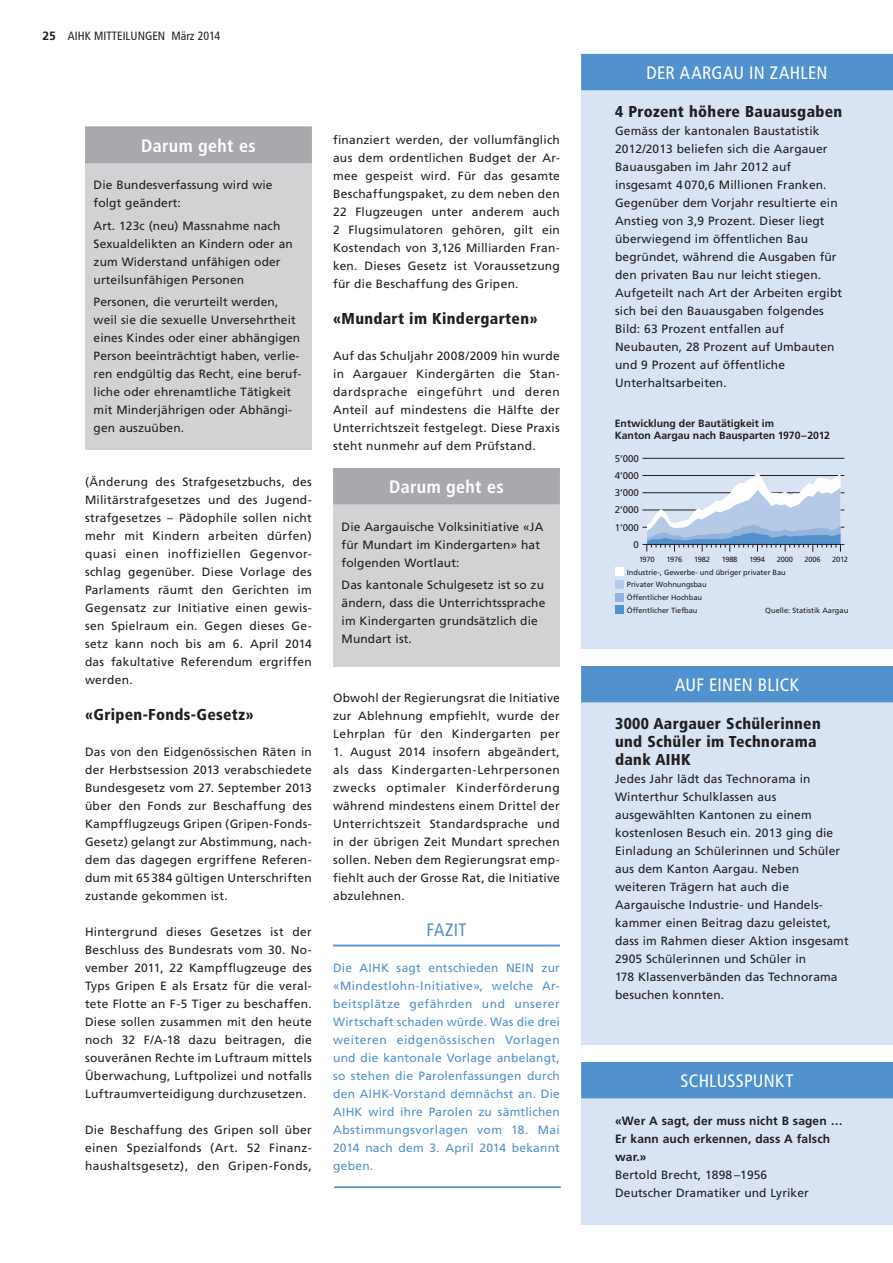
<style>
.page{position:relative;width:893px;height:1263px;background:#fff}
.page>*{position:absolute;margin:0;border:0;box-sizing:border-box;transform-origin:0 0}
.t1{font:condensed 18px "Frutiger";letter-spacing:.015em;color:#fff}
.t2{font:700 condensed 18px "Frutiger";letter-spacing:.02em;color:#fff}
.t3{font:condensed 18px "Frutiger";letter-spacing:.015em;color:#5191cd}
.t4{font:900 condensed 15.75px/18px "Frutiger";letter-spacing:.02em;color:#231f20}
.t5{font:12px/18px "Frutiger";letter-spacing:.01em;color:#231f20}
.t6{font:12px/18px "Frutiger";letter-spacing:.025em;color:#5191cd;text-align:justify}
.t7{font:700 12px/18px "Frutiger";letter-spacing:.01em;color:#231f20}
.t8{font:condensed 12px "Frutiger";color:#231f20}
.t9{font:700 10.5px/12.5px "Frutiger";color:#231f20}
.t10{font:9.75px/17.2px "Frutiger";letter-spacing:-.005em;color:#231f20;text-align:right}
.t11{font:7.5px/12.8px "Frutiger";letter-spacing:-.005em;color:#231f20}
.s1{font-family:"Frutiger LT";font-weight:700;font-stretch:normal}
</style>
<div class="page">
<div style="left:581px;top:54px;width:312px;height:594px;background:#d8e3f3"></div>
<div style="left:581px;top:54px;width:312px;height:36px;background:#5191cd"></div>
<div style="left:581px;top:666px;width:312px;height:378px;background:#d8e3f3"></div>
<div style="left:581px;top:666px;width:312px;height:36px;background:#5191cd"></div>
<hr style="left:642px;top:527px;width:202px;height:1px;background:#231f20">
<hr style="left:642px;top:475px;width:202px;height:1px;background:#231f20">
<hr style="left:642px;top:492px;width:202px;height:1px;background:#231f20">
<hr style="left:642px;top:510px;width:202px;height:1px;background:#231f20">
<hr style="left:642px;top:458px;width:202px;height:1px;background:#231f20">
<hr style="left:642px;top:544px;width:202px;height:1px;background:#231f20">
<svg style="left:646px;top:473px;width:195px;height:78px"></svg>
<div style="left:615px;top:567px;width:9px;height:9px;background:#fff"></div>
<div style="left:615px;top:580px;width:9px;height:8px;background:#b5cae7"></div>
<div style="left:615px;top:593px;width:9px;height:8px;background:#94b4de"></div>
<div style="left:615px;top:606px;width:9px;height:8px;background:#5191cd"></div>
<hr style="left:333px;top:945px;width:227px;height:1px;background:#5191cd">
<hr style="left:334px;top:1186px;width:227px;height:2px;background:#5191cd">
<div style="left:333px;top:468px;width:227px;height:198px;background:#d1d2d4"></div>
<div style="left:333px;top:468px;width:227px;height:36px;background:#a8a9ad"></div>
<div style="left:85px;top:127px;width:227px;height:323px;background:#d1d2d4"></div>
<div style="left:85px;top:127px;width:227px;height:36px;background:#a8a9ad"></div>
<div style="left:581px;top:1062px;width:312px;height:162px;background:#d8e3f3"></div>
<div style="left:581px;top:1062px;width:312px;height:36px;background:#5191cd"></div>
<p class="t8" style="left:43px;top:29px;width:179px"><span class="s1">25</span> AIHK MITTEILUNGEN März 2014</p>
<h1 class="t2" style="left:141px;top:135px;width:116px">Darum geht es</h1>
<p class="t5" style="left:94px;top:176px;width:181px">Die Bundesverfassung wird wie folgt geändert:</p>
<p class="t5" style="left:94px;top:217px;width:201px">Art. 123c (neu) Massnahme nach<br>Sexualdelikten an Kindern oder an zum Widerstand unfähigen oder urteilsunfähigen Personen</p>
<p class="t5" style="left:94px;top:293px;width:209px">Personen, die verurteilt werden, weil sie die sexuelle Unversehrtheit eines Kindes oder einer abhängigen Person beeinträchtigt haben, verlie&shy;ren endgültig das Recht, eine beruf&shy;liche oder ehrenamtliche Tätigkeit mit Minderjährigen oder Abhängi&shy;gen auszuüben.</p>
<p class="t5" style="left:85px;top:473px;width:228px;text-align:justify">(Änderung des Strafgesetzbuchs, des Militärstrafgesetzes und des Jugend&shy;strafgesetzes – Pädophile sollen nicht mehr mit Kindern arbeiten dürfen) quasi einen inoffiziellen Gegenvor&shy;schlag gegenüber. Diese Vorlage des Parlaments räumt den Gerichten im Gegensatz zur Initiative einen gewis&shy;sen Spielraum ein. Gegen dieses Ge&shy;setz kann noch bis am 6. April 2014 das fakultative Referendum ergriffen werden.</p>
<h2 class="t4" style="left:85px;top:705px;width:170px">«Gripen-Fonds-Gesetz»</h2>
<p class="t5" style="left:85px;top:743px;width:228px;text-align:justify">Das von den Eidgenössischen Räten in der Herbstsession 2013 verabschiedete Bundesgesetz vom 27. September 2013 über den Fonds zur Beschaffung des Kampfflugzeugs Gripen (Gripen-Fonds-Gesetz) gelangt zur Abstimmung, nach&shy;dem das dagegen ergriffene Referen&shy;dum mit 65 384 gültigen Unterschriften zustande gekommen ist.</p>
<p class="t5" style="left:85px;top:923px;width:228px;text-align:justify">Hintergrund dieses Gesetzes ist der Beschluss des Bundesrats vom 30. No&shy;vember 2011, 22 Kampfflugzeuge des Typs Gripen E als Ersatz für die veral&shy;tete Flotte an F-5 Tiger zu beschaffen.<br>Diese sollen zusammen mit den heute noch 32 F/A-18 dazu beitragen, die souveränen Rechte im Luftraum mittels Überwachung, Luftpolizei und notfalls Luftraumverteidigung durchzusetzen.</p>
<p class="t5" style="left:85px;top:1121px;width:228px;text-align:justify">Die Beschaffung des Gripen soll über einen Spezialfonds (Art. 52 Finanz&shy;haushaltsgesetz), den Gripen-Fonds,</p>
<p class="t5" style="left:333px;top:131px;width:228px;text-align:justify">finanziert werden, der vollumfänglich aus dem ordentlichen Budget der Ar&shy;mee gespeist wird. Für das gesamte Beschaffungspaket, zu dem neben den 22 Flugzeugen unter anderem auch 2 Flugsimulatoren gehören, gilt ein Kostendach von 3,126 Milliarden Fran&shy;ken. Dieses Gesetz ist Voraussetzung für die Beschaffung des Gripen.</p>
<h2 class="t4" style="left:333px;top:309px;width:206px">«Mundart im Kindergarten»</h2>
<p class="t5" style="left:333px;top:347px;width:228px;text-align:justify">Auf das Schuljahr 2008/2009 hin wurde in Aargauer Kindergärten die Stan&shy;dardsprache eingeführt und deren Anteil auf mindestens die Hälfte der Unterrichtszeit festgelegt. Diese Praxis steht nunmehr auf dem Prüfstand.</p>
<h1 class="t2" style="left:389px;top:476px;width:116px">Darum geht es</h1>
<p class="t5" style="left:342px;top:517px;width:203px">Die Aargauische Volksinitiative «JA für Mundart im Kindergarten» hat folgenden Wortlaut:</p>
<p class="t5" style="left:342px;top:576px;width:205px">Das kantonale Schulgesetz ist so zu ändern, dass die Unterrichtssprache im Kindergarten grundsätzlich die<br>Mundart ist.</p>
<p class="t5" style="left:333px;top:689px;width:228px;text-align:justify">Obwohl der Regierungsrat die Initiative zur Ablehnung empfiehlt, wurde der Lehrplan für den Kindergarten per</p>
<p class="t5" style="left:333px;top:743px;width:228px;text-align:justify">1. August 2014 insofern abgeändert, als dass Kindergarten-Lehrpersonen zwecks optimaler Kinderförderung während mindestens einem Drittel der Unterrichtszeit Standardsprache und in der übrigen Zeit Mundart sprechen sollen. Neben dem Regierungsrat emp&shy;fiehlt auch der Grosse Rat, die Initiative abzulehnen.</p>
<h1 class="t3" style="left:427px;top:919px;width:41px">FAZIT</h1>
<p class="t6" style="left:333px;top:959px;width:228px">Die AIHK sagt entschieden NEIN zur «Mindestlohn-Initiative», welche Ar&shy;beitsplätze gefährden und unserer Wirtschaft schaden würde. Was die drei weiteren eidgenössischen Vorlagen und die kantonale Vorlage anbelangt, so stehen die Parolenfassungen durch den AIHK-Vorstand demnächst an. Die AIHK wird ihre Parolen zu sämtlichen Abstimmungsvorlagen vom 18. Mai 2014 nach dem 3. April 2014 bekannt geben.</p>
<h1 class="t1" style="left:646px;top:62px;width:183px">DER AARGAU IN ZAHLEN</h1>
<h2 class="t4" style="left:615px;top:102px;width:229px">4 Prozent höhere Bauausgaben</h2>
<p class="t5" style="left:615px;top:121px;width:228px">Gemäss der kantonalen Baustatistik 2012/2013 beliefen sich die Aargauer Bauausgaben im Jahr 2012 auf insgesamt 4 070,6 Millionen Franken.<br>Gegenüber dem Vorjahr resultierte ein Anstieg von 3,9 Prozent. Dieser liegt überwiegend im öffentlichen Bau begründet, während die Ausgaben für den privaten Bau nur leicht stiegen.<br>Aufgeteilt nach Art der Arbeiten ergibt sich bei den Bauausgaben folgendes Bild: 63 Prozent entfallen auf Neubauten, 28 Prozent auf Umbauten und 9 Prozent auf öffentliche Unterhaltsarbeiten.</p>
<p class="t9" style="left:615px;top:417px;width:217px">Entwicklung der Bautätigkeit im<br>Kanton Aargau nach Bausparten 1970–2012</p>
<p class="t10" style="left:615px;top:450px;width:26px">5’000<br>4’000<br>3’000<br>2’000<br>1’000<br>0</p>
<p class="t11" style="left:639px;top:553px;width:17px">1970</p>
<p class="t11" style="left:667px;top:553px;width:17px">1976</p>
<p class="t11" style="left:694px;top:553px;width:17px">1982</p>
<p class="t11" style="left:722px;top:553px;width:17px">1988</p>
<p class="t11" style="left:749px;top:553px;width:17px">1994</p>
<p class="t11" style="left:777px;top:553px;width:18px">2000</p>
<p class="t11" style="left:804px;top:553px;width:18px">2006</p>
<p class="t11" style="left:832px;top:553px;width:18px">2012</p>
<p class="t11" style="left:627px;top:578px;width:81px">Privater Wohnungsbau<br>Öffentlicher Hochbau<br>Öffentlicher Tiefbau</p>
<p class="t11" style="left:627px;top:566px;width:160px">Industrie-, Gewerbe- und übriger privater Bau</p>
<p class="t11" style="left:765px;top:604px;width:85px">Quelle: Statistik Aargau</p>
<h1 class="t1" style="left:675px;top:674px;width:125px">AUF EINEN BLICK</h1>
<h2 class="t4" style="left:615px;top:714px;width:207px">3000 Aargauer Schülerinnen und Schüler im Technorama dank AIHK</h2>
<p class="t5" style="left:615px;top:769px;width:235px">Jedes Jahr lädt das Technorama in Winterthur Schulklassen aus ausgewählten Kantonen zu einem kostenlosen Besuch ein. 2013 ging die Einladung an Schülerinnen und Schüler aus dem Kanton Aargau. Neben weiteren Trägern hat auch die Aargauische Industrie- und Handels&shy;kammer einen Beitrag dazu geleistet, dass im Rahmen dieser Aktion insgesamt 2905 Schülerinnen und Schüler in<br>178 Klassenverbänden das Technorama besuchen konnten.</p>
<h1 class="t1" style="left:681px;top:1070px;width:114px">SCHLUSSPUNKT</h1>
<p class="t7" style="left:615px;top:1111px;width:229px">«Wer A sagt, der muss nicht B sagen …<br>Er kann auch erkennen, dass A falsch war.»</p>
<p class="t5" style="left:615px;top:1165px;width:195px">Bertold Brecht, 1898 –1956<br>Deutscher Dramatiker und Lyriker</p>
</div>
